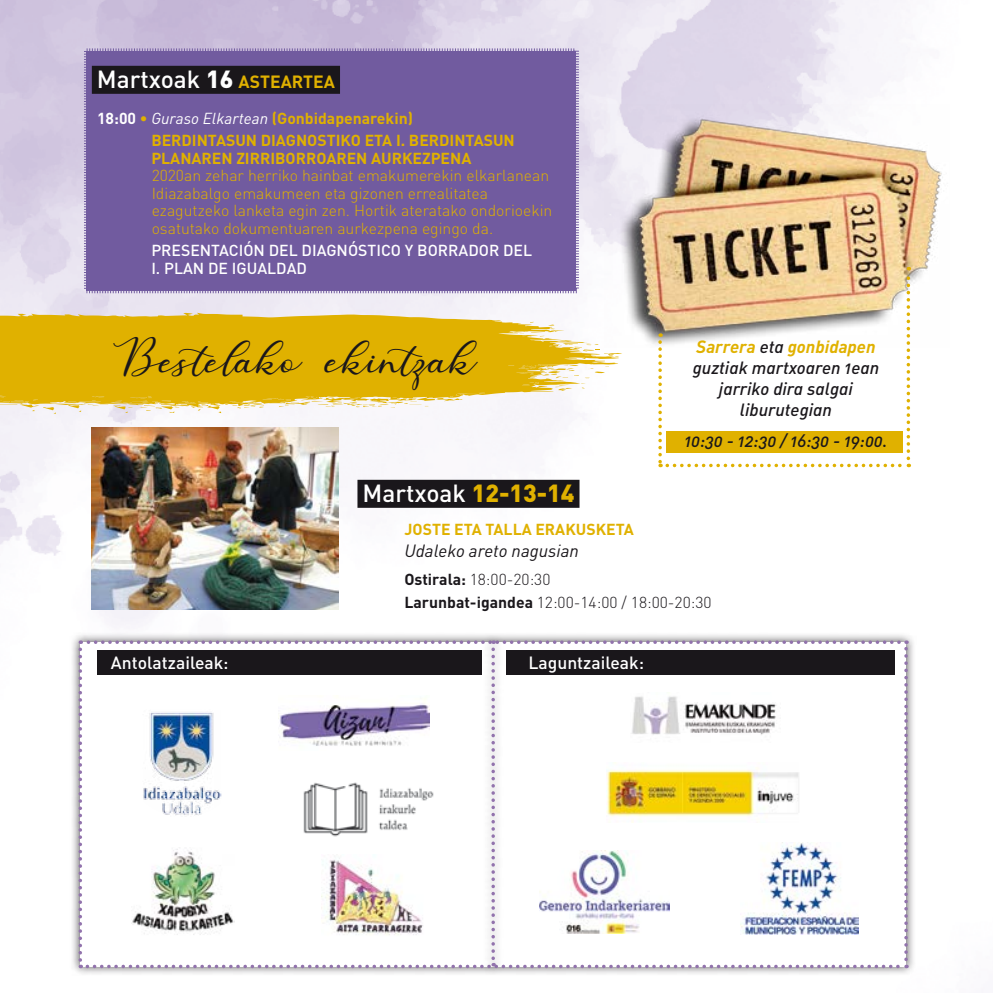
<style>
.page{position:relative;width:993px;height:993px;background:#fff}
.page>*{position:absolute;margin:0;border:0;box-sizing:border-box;transform-origin:0 0}
.t1{font:42px "Thank You";color:#1a171b}
.t2{font:500 24.5px "DIN";color:#fff}
.t3{font:17.5px/21px "DIN Medium Italic Alt";color:#1a171b;text-align:center}
.t4{font:500 17.5px "DIN";color:#fff}
.t5{font:italic 17.5px "DIN";color:#1a171b}
.t6{font:italic 700 17.5px "DIN";color:#e0b100}
.t7{font:700 17.5px "DIN";color:#e0b100}
.t8{font:300 15.75px/17.5px "DIN";color:#e0b100}
.t9{font:700 15.75px/22.4px "DIN";color:#e0b100}
.t10{font:300 15.75px/22.8px "DIN";color:#1a171b}
.t11{font:500 15.75px/17.5px "DIN";color:#fff}
.s1{font-weight:500;font-size:24.5px;color:#fff}
.s2{font-weight:900;font-size:24.5px;color:#fff}
.s3{color:#fff}
.s4{font-weight:400;font-style:italic;color:#fff}
.s5{font-family:"DIN Medium Italic Alt";font-weight:400;font-style:normal;color:#1a171b}
.s6{font-weight:900;color:#e0b100}
.s7{font-weight:700}
</style>
<div class="page">
<img style="left:0;top:0;width:911px;height:625px">
<div style="left:69px;top:631px;width:847px;height:346px;background:#1a171b;opacity:.75"></div>
<div style="left:357px;top:479px;width:222px;height:28px;background:#1a171b"></div>
<svg style="left:0;top:312px;width:618px;height:95px;background:#e3ba22"></svg>
<svg style="left:18px;top:313px;width:8px;height:3px"></svg>
<svg style="left:549px;top:344px;width:8px;height:2px"></svg>
<svg style="left:563px;top:343px;width:59px;height:14px"></svg>
<svg style="left:68px;top:396px;width:40px;height:15px"></svg>
<svg style="left:0;top:394px;width:56px;height:19px"></svg>
<svg style="left:514px;top:321px;width:50px;height:16px"></svg>
<svg style="left:507px;top:364px;width:101px;height:27px"></svg>
<svg style="left:435px;top:392px;width:50px;height:9px"></svg>
<svg style="left:114px;top:396px;width:314px;height:17px"></svg>
<div style="left:482px;top:631px;width:21px;height:343px;background:#1a171b;opacity:.75"></div>
<svg style="left:78px;top:640px;width:829px;height:327px"></svg>
<div style="left:97px;top:650px;width:384px;height:25px;background:#1a171b"></div>
<div style="left:506px;top:650px;width:388px;height:25px;background:#1a171b"></div>
<img style="left:604px;top:104px;width:338px;height:243px">
<svg style="left:658px;top:333px;width:3px;height:134px"></svg>
<svg style="left:667px;top:267px;width:242px;height:200px"></svg>
<div style="left:666px;top:431px;width:236px;height:21px;background:#e0b100"></div>
<img style="left:606px;top:762px;width:195px;height:59px">
<img style="left:740px;top:841px;width:118px;height:93px">
<img style="left:91px;top:427px;width:248px;height:182px">
<div style="left:83px;top:47px;width:496px;height:247px;background:#715b9f"></div>
<div style="left:92px;top:66px;width:248px;height:28px;background:#1a171b"></div>
<p class="t7" style="left:97px;top:70px;width:240px"><span class="s1">Martxoak</span> <span class="s2">16</span> ASTEARTEA</p>
<p class="t9" style="left:151px;top:106px;width:365px;text-indent:-54px"><span class="s3">18:00</span> • <span class="s4">Guraso Elkartean</span> (Gonbidapenarekin)<br>BERDINTASUN DIAGNOSTIKO ETA I. BERDINTASUN</p>
<p class="t9" style="left:151px;top:146px;width:321px">PLANAREN ZIRRIBORROAREN AURKEZPENA</p>
<p class="t8" style="left:152px;top:167px;width:402px">2020an zehar herriko hainbat emakumerekin elkarlanean Idiazabalgo emakumeen eta gizonen errealitatea ezagutzeko lanketa egin zen. Hortik ateratako ondorioekin osatutako dokumentuaren aurkezpena egingo da.</p>
<p class="t11" style="left:151px;top:241px;width:382px">PRESENTACIÓN DEL DIAGNÓSTICO Y BORRADOR DEL<br>I. PLAN DE IGUALDAD</p>
<h1 class="t1" style="left:111px;top:334px;width:366px">Bestelako ekintzak</h1>
<p class="t6" style="left:696px;top:335px;width:181px">Sarrera <span class="s5">eta</span> gonbidapen</p>
<p class="t3" style="left:692px;top:356px;width:188px">guztiak martxoaren 1ean jarriko dira salgai liburutegian</p>
<p class="t3" style="left:684px;top:429px;width:204px">10:30 - 12:30 / 16:30 - 19:00.</p>
<h2 class="t2" style="left:362px;top:477px;width:213px">Martxoak <span class="s6">12-13-14</span></h2>
<p class="t9" style="left:404px;top:517px;width:231px">JOSTE ETA TALLA ERAKUSKETA</p>
<p class="t5" style="left:404px;top:540px;width:176px">Udaleko areto nagusian</p>
<p class="t10" style="left:404px;top:567px;width:308px"><span class="s7">Ostirala:</span> 18:00-20:30<br><span class="s7">Larunbat-igandea</span> 12:00-14:00 / 18:00-20:30</p>
<p class="t4" style="left:111px;top:651px;width:119px">Antolatzaileak:</p>
<p class="t4" style="left:528px;top:651px;width:117px">Laguntzaileak:</p>
</div>
